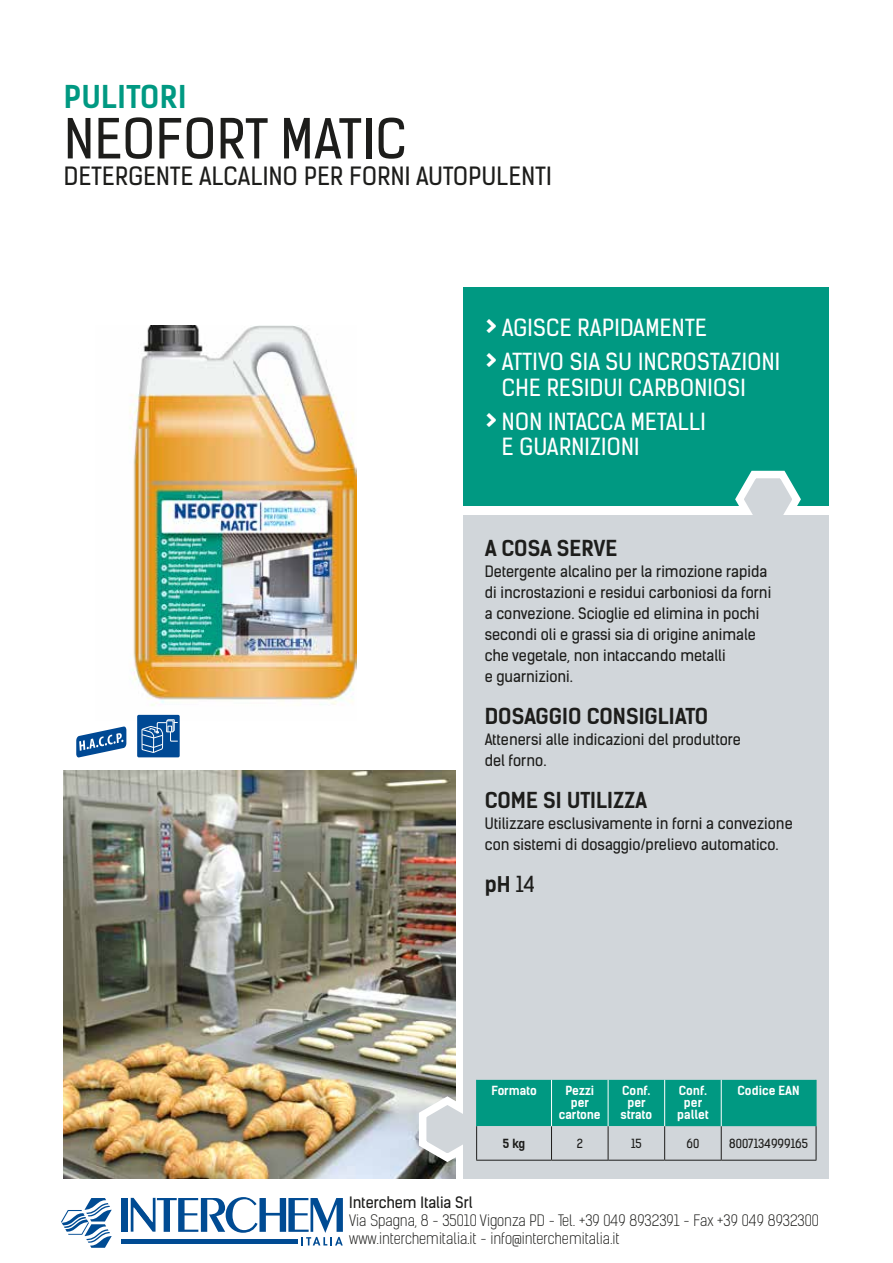
<style>
.page{position:relative;width:893px;height:1263px;background:#fff}
.page>*{position:absolute;margin:0;border:0;box-sizing:border-box;transform-origin:0 0}
.t1{font:52.5px "Kelson Sans";letter-spacing:.015em;color:#1d1d1b}
.t2{font:700 30px "Kelson Sans";letter-spacing:.015em;color:#009982}
.t3{font:24px "Kelson Sans";letter-spacing:.015em;color:#1d1d1b}
.t4{font:22.5px/34px "Kelson Sans";letter-spacing:.015em;color:#fff}
.t5{font:700 21px "Kelson Sans";color:#1d1d1b}
.t6{font:15px/21px "Kelson Sans";color:#1d1d1b}
.t7{font:300 15px/18px "Kelson Sans";color:#1d1d1b}
.t8{font:700 12px/12px "Kelson Sans";letter-spacing:-.01em;color:#fff;text-align:center}
.t9{font:12px "Kelson Sans";color:#1d1d1b}
.t10{font:700 12px "Kelson Sans";color:#1d1d1b}
.s1{font-weight:700;font-size:30px}
.s2{font-weight:400}
</style>
<div class="page">
<img style="left:64px;top:770px;width:391px;height:408px">
<img style="left:129px;top:325px;width:228px;height:390px">
<div style="left:122px;top:1239px;width:176px;height:5px;background:#004b93"></div>
<div style="left:122px;top:1198px;width:6px;height:34px;background:#004b93"></div>
<svg style="left:61px;top:1198px;width:51px;height:50px"></svg>
<svg style="left:131px;top:1197px;width:212px;height:48px"></svg>
<div style="left:463px;top:287px;width:366px;height:219px;background:#009982"></div>
<svg style="left:735px;top:470px;width:66px;height:45px"></svg>
<div style="left:463px;top:515px;width:366px;height:663px;background:#d1d6da"></div>
<svg style="left:415px;top:1080px;width:401px;height:86px"></svg>
<hr style="left:476px;top:1126px;width:1px;height:34px;background:#1d1d1b">
<hr style="left:551px;top:1126px;width:1px;height:34px;background:#1d1d1b">
<hr style="left:608px;top:1126px;width:1px;height:34px;background:#1d1d1b">
<hr style="left:664px;top:1126px;width:1px;height:34px;background:#1d1d1b">
<hr style="left:721px;top:1126px;width:1px;height:34px;background:#1d1d1b">
<hr style="left:816px;top:1126px;width:1px;height:34px;background:#1d1d1b">
<hr style="left:476px;top:1160px;width:75px;height:1px;background:#1d1d1b">
<hr style="left:551px;top:1160px;width:57px;height:1px;background:#1d1d1b">
<hr style="left:608px;top:1160px;width:57px;height:1px;background:#1d1d1b">
<hr style="left:665px;top:1160px;width:56px;height:1px;background:#1d1d1b">
<hr style="left:721px;top:1160px;width:95px;height:1px;background:#1d1d1b">
<hr style="left:551px;top:1080px;width:1px;height:46px;background:#fff">
<hr style="left:608px;top:1080px;width:1px;height:46px;background:#fff">
<hr style="left:664px;top:1080px;width:1px;height:46px;background:#fff">
<hr style="left:721px;top:1080px;width:1px;height:46px;background:#fff">
<hr style="left:476px;top:1080px;width:1px;height:46px;background:#009982">
<hr style="left:816px;top:1080px;width:1px;height:46px;background:#009982">
<div style="left:138px;top:716px;width:41px;height:40px;background:#004994"></div>
<div style="left:137px;top:715px;width:43px;height:42px;border:2px solid #004994"></div>
<svg style="left:141px;top:719px;width:37px;height:34px"></svg>
<svg style="left:76px;top:726px;width:50px;height:32px"></svg>
<h2 class="t2" style="left:64px;top:78px;width:124px">PULITORI</h2>
<h1 class="t1" style="left:64px;top:107px;width:344px">NEOFORT MATIC</h1>
<h3 class="t3" style="left:64px;top:162px;width:489px">DETERGENTE ALCALINO PER FORNI AUTOPULENTI</h3>
<h3 class="t4" style="left:485px;top:311px;width:297px"><span class="s1">&gt;</span> AGISCE RAPIDAMENTE<br><span class="s1">&gt;</span> ATTIVO SIA SU INCROSTAZIONI</h3>
<h3 class="t4" style="left:485px;top:370px;width:262px;text-indent:17px">CHE RESIDUI CARBONIOSI <span class="s1">&gt;</span> NON INTACCA METALLI</h3>
<h3 class="t4" style="left:502px;top:430px;width:139px">E GUARNIZIONI</h3>
<h3 class="t5" style="left:485px;top:535px;width:134px">A COSA SERVE</h3>
<p class="t6" style="left:485px;top:561px;width:288px">Detergente alcalino per la rimozione rapida di incrostazioni e residui carboniosi da forni a convezione. Scioglie ed elimina in pochi secondi oli e grassi sia di origine animale che vegetale, non intaccando metalli<br>e guarnizioni.</p>
<h3 class="t5" style="left:485px;top:703px;width:225px">DOSAGGIO CONSIGLIATO</h3>
<p class="t6" style="left:485px;top:729px;width:258px">Attenersi alle indicazioni del produttore del forno.</p>
<h3 class="t5" style="left:485px;top:787px;width:164px">COME SI UTILIZZA</h3>
<p class="t6" style="left:485px;top:813px;width:309px">Utilizzare esclusivamente in forni a convezione con sistemi di dosaggio/prelievo automatico.</p>
<h3 class="t5" style="left:485px;top:871px;width:52px">pH <span class="s2">14</span></h3>
<p class="t8" style="left:491px;top:1085px;width:47px">Formato</p>
<p class="t8" style="left:559px;top:1085px;width:43px">Pezzi per cartone</p>
<p class="t8" style="left:620px;top:1085px;width:33px">Conf. per strato</p>
<p class="t8" style="left:677px;top:1085px;width:33px">Conf. per pallet</p>
<p class="t8" style="left:738px;top:1085px;width:64px">Codice EAN</p>
<p class="t10" style="left:503px;top:1136px;width:24px">5 kg</p>
<p class="t9" style="left:577px;top:1136px;width:8px">2</p>
<p class="t9" style="left:631px;top:1136px;width:12px">15</p>
<p class="t9" style="left:687px;top:1136px;width:14px">60</p>
<p class="t9" style="left:729px;top:1136px;width:80px">8007134999165</p>
<p class="t6" style="left:349px;top:1192px;width:125px">Interchem Italia Srl</p>
<p class="t7" style="left:349px;top:1212px;width:471px">Via Spagna, 8 - 35010 Vigonza PD - Tel. +39 049 8932391 - Fax +39 049 8932300 www.interchemitalia.it - info@interchemitalia.it</p>
</div>
